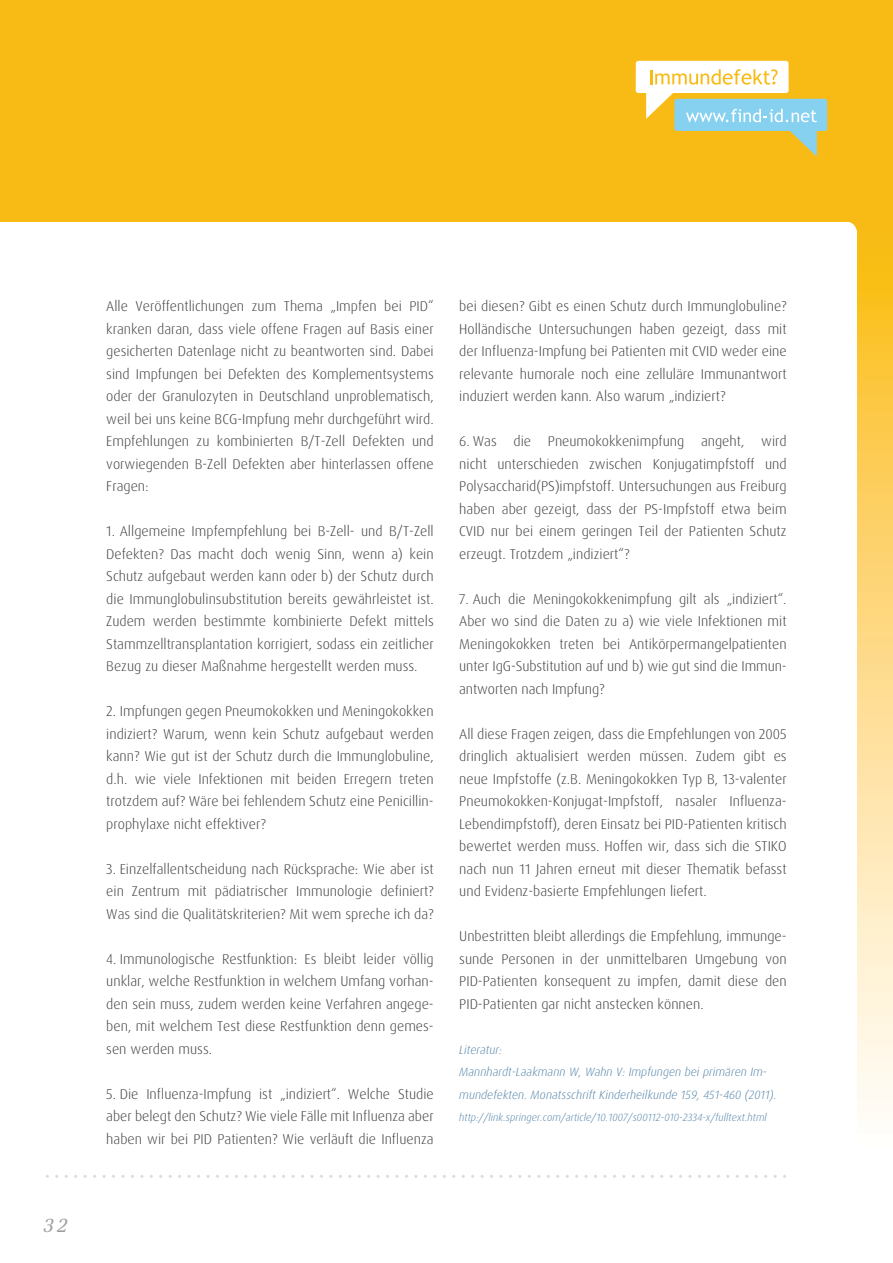
<style>
.page{position:relative;width:893px;height:1263px;background:#fff}
.page>*{position:absolute;margin:0;border:0;box-sizing:border-box;transform-origin:0 0}
.t1{font:italic 21px "Melior";color:#9c9ea0}
.t2{font:300 14.25px/22.5px "Dax Pro";color:#3e3e41;text-align:justify}
.t3{font:italic 300 12px/22.5px "Dax Pro";color:#5484a9}
.t4{font:italic 300 10.5px "Dax Pro";color:#5484a9}
</style>
<div class="page">
<div style="left:0;top:0;width:893px;height:221px;background:#f8bb16"></div>
<div style="left:857px;top:221px;width:36px;height:945px;background:linear-gradient(to bottom,#fbba13,#fff)"></div>
<svg style="left:244px;top:1175px;width:13px;height:3px"></svg>
<svg style="left:537px;top:1175px;width:13px;height:3px"></svg>
<svg style="left:556px;top:1175px;width:79px;height:3px"></svg>
<svg style="left:263px;top:1175px;width:79px;height:3px"></svg>
<svg style="left:641px;top:1175px;width:13px;height:3px"></svg>
<svg style="left:348px;top:1175px;width:13px;height:3px"></svg>
<svg style="left:55px;top:1175px;width:13px;height:3px"></svg>
<svg style="left:433px;top:1175px;width:13px;height:3px"></svg>
<svg style="left:660px;top:1175px;width:60px;height:3px"></svg>
<svg style="left:159px;top:1175px;width:13px;height:3px"></svg>
<svg style="left:745px;top:1175px;width:41px;height:3px"></svg>
<svg style="left:74px;top:1175px;width:79px;height:3px"></svg>
<svg style="left:726px;top:1175px;width:13px;height:3px"></svg>
<svg style="left:367px;top:1175px;width:60px;height:3px"></svg>
<svg style="left:178px;top:1175px;width:60px;height:3px"></svg>
<svg style="left:452px;top:1175px;width:79px;height:3px"></svg>
<svg style="left:845px;top:221px;width:12px;height:10px"></svg>
<svg style="left:636px;top:61px;width:191px;height:96px"></svg>
<h1 class="t1" style="left:43px;top:1213px;width:27px">32</h1>
<p class="t2" style="left:106px;top:295px;width:329px">Alle Veröffentlichungen zum Thema „Impfen bei PID“ kranken daran, dass viele offene Fragen auf Basis einer gesicherten Datenlage nicht zu beantworten sind. Dabei sind Impfungen bei Defekten des Komplementsystems oder der Granulozyten in Deutschland unproblematisch, weil bei uns keine BCG-Impfung mehr durchgeführt wird.<br>Empfehlungen zu kombinierten B/T-Zell Defekten und vorwiegenden B-Zell Defekten aber hinterlassen offene Fragen:</p>
<p class="t2" style="left:106px;top:520px;width:329px">1. Allgemeine Impfempfehlung bei B-Zell- und B/T-Zell Defekten? Das macht doch wenig Sinn, wenn a) kein Schutz aufgebaut werden kann oder b) der Schutz durch die Immunglobulinsubstitution bereits gewährleistet ist.<br>Zudem werden bestimmte kombinierte Defekt mittels Stammzelltransplantation korrigiert, sodass ein zeitlicher Bezug zu dieser Maßnahme hergestellt werden muss.</p>
<p class="t2" style="left:106px;top:700px;width:329px">2. Impfungen gegen Pneumokokken und Meningokokken indiziert? Warum, wenn kein Schutz aufgebaut werden kann? Wie gut ist der Schutz durch die Immunglobuline, d.h. wie viele Infektionen mit beiden Erregern treten trotzdem auf? Wäre bei fehlendem Schutz eine Penicillin&shy;prophylaxe nicht effektiver?</p>
<p class="t2" style="left:106px;top:858px;width:329px">3. Einzelfallentscheidung nach Rücksprache: Wie aber ist ein Zentrum mit pädiatrischer Immunologie definiert?<br>Was sind die Qualitätskriterien? Mit wem spreche ich da?</p>
<p class="t2" style="left:106px;top:948px;width:329px">4. Immunologische Restfunktion: Es bleibt leider völlig unklar, welche Restfunktion in welchem Umfang vorhan&shy;den sein muss, zudem werden keine Verfahren angege&shy;ben, mit welchem Test diese Restfunktion denn gemes&shy;sen werden muss.</p>
<p class="t2" style="left:106px;top:1083px;width:329px">5. Die Influenza-Impfung ist „indiziert“. Welche Studie aber belegt den Schutz? Wie viele Fälle mit Influenza aber haben wir bei PID Patienten? Wie verläuft die Influenza</p>
<p class="t2" style="left:459px;top:295px;width:329px">bei diesen? Gibt es einen Schutz durch Immunglobuline?<br>Holländische Untersuchungen haben gezeigt, dass mit der Influenza-Impfung bei Patienten mit CVID weder eine relevante humorale noch eine zelluläre Immunantwort induziert werden kann. Also warum „indiziert?</p>
<p class="t2" style="left:459px;top:430px;width:329px">6. Was die Pneumokokkenimpfung angeht, wird nicht unterschieden zwischen Konjugatimpfstoff und Polysaccharid(PS)impfstoff. Untersuchungen aus Freiburg haben aber gezeigt, dass der PS-Impfstoff etwa beim CVID nur bei einem geringen Teil der Patienten Schutz erzeugt. Trotzdem „indiziert“?</p>
<p class="t2" style="left:459px;top:588px;width:329px">7. Auch die Meningokokkenimpfung gilt als „indiziert“.<br>Aber wo sind die Daten zu a) wie viele Infektionen mit Meningokokken treten bei Antikörpermangelpatienten unter IgG-Substitution auf und b) wie gut sind die Immun&shy;antworten nach Impfung?</p>
<p class="t2" style="left:459px;top:723px;width:329px">All diese Fragen zeigen, dass die Empfehlungen von 2005 dringlich aktualisiert werden müssen. Zudem gibt es neue Impfstoffe (z.B. Meningokokken Typ B, 13-valenter Pneumokokken-Konjugat-Impfstoff, nasaler Influenza-Lebendimpfstoff), deren Einsatz bei PID-Patienten kritisch bewertet werden muss. Hoffen wir, dass sich die STIKO nach nun 11 Jahren erneut mit dieser Thematik befasst und Evidenz-basierte Empfehlungen liefert.</p>
<p class="t2" style="left:459px;top:925px;width:329px">Unbestritten bleibt allerdings die Empfehlung, immunge&shy;sunde Personen in der unmittelbaren Umgebung von PID-Patienten konsequent zu impfen, damit diese den PID-Patienten gar nicht anstecken können.</p>
<p class="t3" style="left:459px;top:1038px;width:319px">Literatur:<br>Mannhardt-Laakmann W, Wahn V: Impfungen bei primären Im&shy;mundefekten. Monatsschrift Kinderheilkunde 159, 451-460 (2011).</p>
<p class="t4" style="left:459px;top:1111px;width:309px">http://link.springer.com/article/10.1007/s00112-010-2334-x/fulltext.html</p>
</div>
